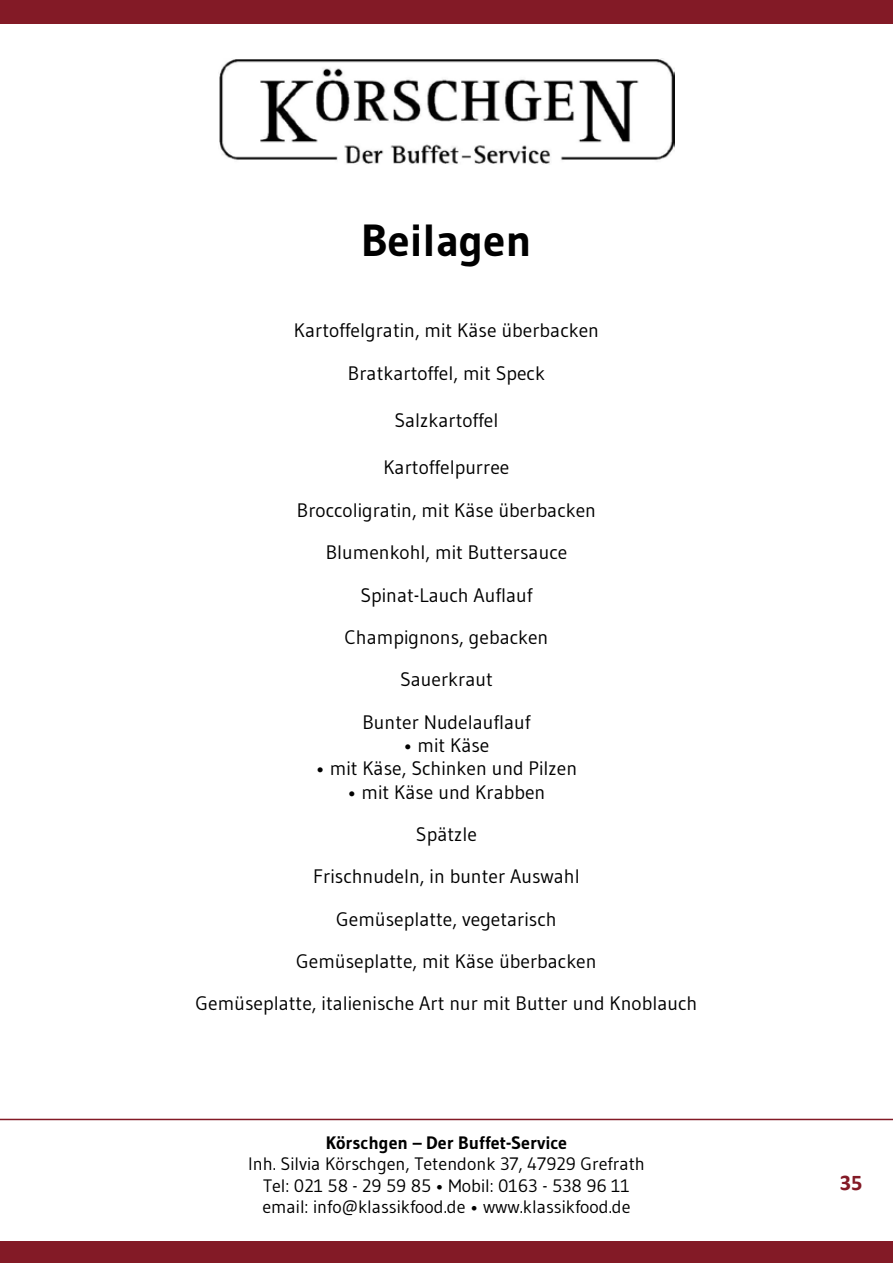
<style>
.page{position:relative;width:893px;height:1263px;background:#fff}
.page>*{position:absolute;margin:0;border:0;box-sizing:border-box;transform-origin:0 0}
.t1{font:700 45px "Gudea";color:#000}
.t2{font:700 22.5px "Calibri";color:#831a26}
.t3{font:19.5px/42.3px "Gudea";color:#000;text-align:center}
.t4{font:18px/21.6px "Gudea";color:#000;text-align:center}
.t5{font:700 18px "Gudea";color:#000}
</style>
<div class="page">
<img style="left:219px;top:58px;width:455px;height:106px">
<div style="left:0;top:0;width:893px;height:23px;background:#831a26"></div>
<div style="left:0;top:1242px;width:893px;height:21px;background:#831a26"></div>
<hr style="left:0;top:1119px;width:893px;height:1px;background:#831a26">
<h1 class="t1" style="left:361px;top:213px;width:172px">Beilagen</h1>
<p class="t3" style="left:294px;top:309px;width:307px">Kartoffelgratin, mit Käse überbacken<br>Bratkartoffel, mit Speck</p>
<p class="t3" style="left:394px;top:399px;width:105px">Salzkartoffel</p>
<p class="t3" style="left:297px;top:446px;width:301px">Kartoffelpurree<br>Broccoligratin, mit Käse überbacken<br>Blumenkohl, mit Buttersauce<br>Spinat-Lauch Auflauf<br>Champignons, gebacken<br>Sauerkraut<br>Bunter Nudelauflauf</p>
<p class="t3" style="left:403px;top:724px;width:87px">• mit Käse</p>
<p class="t3" style="left:316px;top:747px;width:263px">• mit Käse, Schinken und Pilzen</p>
<p class="t3" style="left:196px;top:770px;width:503px">• mit Käse und Krabben<br>Spätzle<br>Frischnudeln, in bunter Auswahl<br>Gemüseplatte, vegetarisch<br>Gemüseplatte, mit Käse überbacken<br>Gemüseplatte, italienische Art nur mit Butter und Knoblauch</p>
<p class="t5" style="left:326px;top:1131px;width:243px">Körschgen – Der Buffet-Service</p>
<p class="t4" style="left:248px;top:1153px;width:398px">Inh. Silvia Körschgen, Tetendonk 37, 47929 Grefrath<br>Tel: 021 58 - 29 59 85 • Mobil: 0163 - 538 96 11 email: info@klassikfood.de • www.klassikfood.de</p>
<p class="t2" style="left:840px;top:1168px;width:24px">35</p>
</div>
